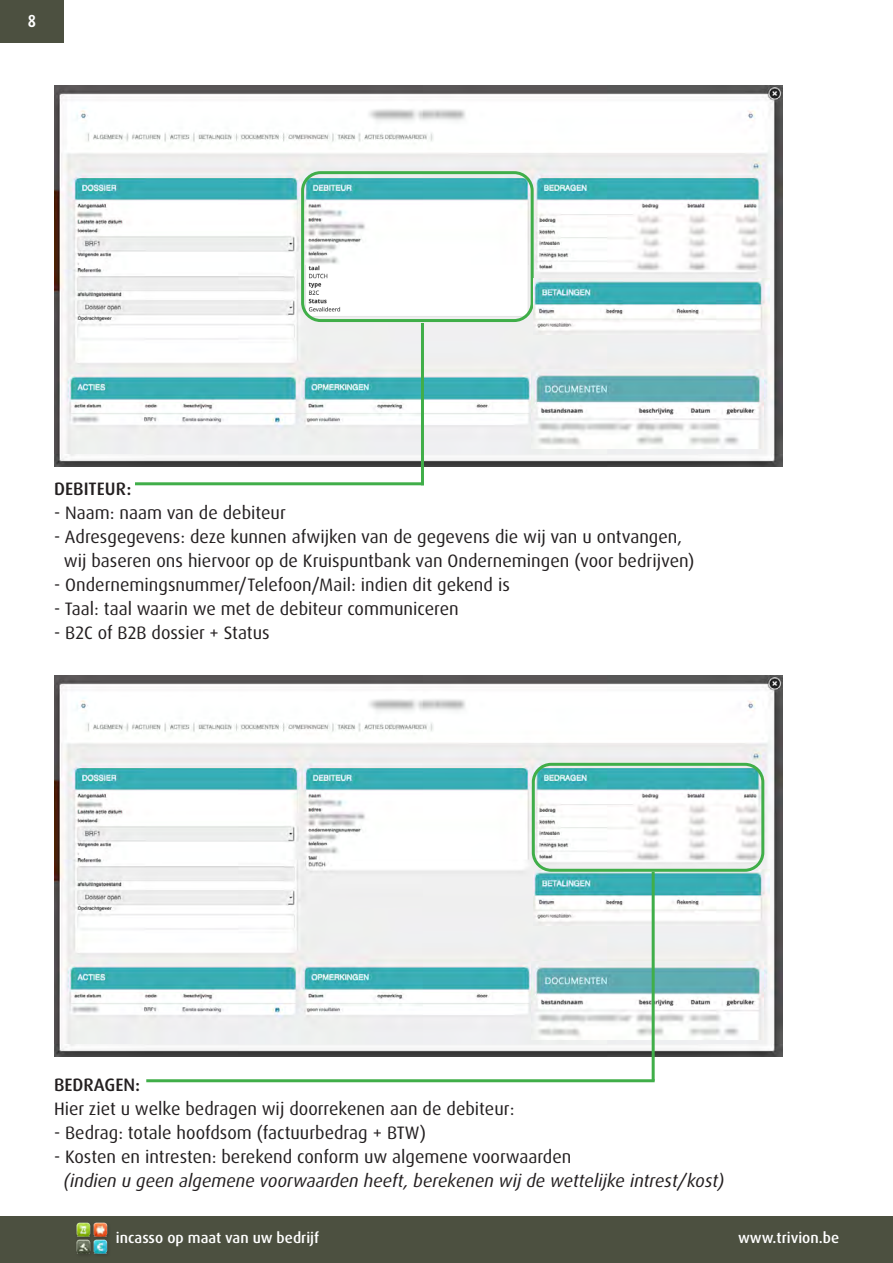
<style>
.page{position:relative;width:893px;height:1263px;background:#fff}
.page>*{position:absolute;margin:0;border:0;box-sizing:border-box;transform-origin:0 0}
.t1{font:18px "Dax Pro";color:#231f20}
.t2{font:italic 18px "Dax Pro";color:#231f20}
.t3{font:500 18px "Dax Pro";color:#231f20}
.t4{font:700 condensed 17.4px "Dax Pro";color:#fff}
.t5{font:500 15px "Dax Pro";color:#fff}
</style>
<div class="page">
<div style="left:0;top:1216px;width:893px;height:47px;background:#4c5040"></div>
<div style="left:92px;top:1221px;width:19px;height:20px;background:#231f20;opacity:.3"></div>
<img style="left:95px;top:1223px;width:12px;height:14px">
<div style="left:92px;top:1238px;width:19px;height:20px;background:#231f20;opacity:.3"></div>
<img style="left:95px;top:1240px;width:12px;height:14px">
<div style="left:75px;top:1238px;width:20px;height:20px;background:#231f20;opacity:.3"></div>
<img style="left:77px;top:1241px;width:13px;height:13px">
<div style="left:75px;top:1221px;width:20px;height:20px;background:#231f20;opacity:.3"></div>
<img style="left:76px;top:1223px;width:14px;height:14px">
<div style="left:0;top:0;width:64px;height:43px;background:#4c5040"></div>
<img style="left:54px;top:85px;width:729px;height:382px">
<img style="left:54px;top:675px;width:729px;height:382px">
<hr style="left:421px;top:322px;width:3px;height:163px;background:#40ae49">
<hr style="left:135px;top:482px;width:289px;height:3px;background:#40ae49">
<img style="left:305px;top:265px;width:225px;height:57px">
<div style="left:301px;top:171px;width:233px;height:151px;border:3px solid #40ae49;border-radius:18px"></div>
<hr style="left:146px;top:1079px;width:509px;height:3px;background:#40ae49">
<img style="left:534px;top:278px;width:236px;height:56px">
<img style="left:532px;top:370px;width:231px;height:79px">
<img style="left:534px;top:869px;width:236px;height:56px">
<img style="left:532px;top:961px;width:231px;height:79px">
<hr style="left:652px;top:872px;width:3px;height:209px;background:#40ae49">
<div style="left:532px;top:763px;width:232px;height:109px;border:3px solid #40ae49;border-radius:18px"></div>
<p class="t4" style="left:28px;top:10px;width:10px">8</p>
<p class="t3" style="left:54px;top:477px;width:79px">DEBITEUR:</p>
<p class="t1" style="left:54px;top:501px;width:233px">- Naam: naam van de debiteur</p>
<p class="t1" style="left:54px;top:525px;width:629px">- Adresgegevens: deze kunnen afwijken van de gegevens die wij van u ontvangen,</p>
<p class="t1" style="left:64px;top:549px;width:632px">wij baseren ons hiervoor op de Kruispuntbank van Ondernemingen (voor bedrijven)</p>
<p class="t1" style="left:54px;top:573px;width:457px">- Ondernemingsnummer/Telefoon/Mail: indien dit gekend is</p>
<p class="t1" style="left:54px;top:597px;width:406px">- Taal: taal waarin we met de debiteur communiceren</p>
<p class="t1" style="left:54px;top:621px;width:217px">- B2C of B2B dossier + Status</p>
<p class="t3" style="left:54px;top:1073px;width:88px">BEDRAGEN:</p>
<p class="t1" style="left:54px;top:1097px;width:462px">Hier ziet u welke bedragen wij doorrekenen aan de debiteur:</p>
<p class="t1" style="left:54px;top:1121px;width:373px">- Bedrag: totale hoofdsom (factuurbedrag + BTW)</p>
<p class="t1" style="left:54px;top:1145px;width:519px">- Kosten en intresten: berekend conform uw algemene voorwaarden</p>
<p class="t2" style="left:64px;top:1169px;width:662px">(indien u geen algemene voorwaarden heeft, berekenen wij de wettelijke intrest/kost)</p>
<p class="t5" style="left:116px;top:1228px;width:205px">incasso op maat van uw bedrijf</p>
<p class="t5" style="left:738px;top:1228px;width:102px">www.trivion.be</p>
</div>
